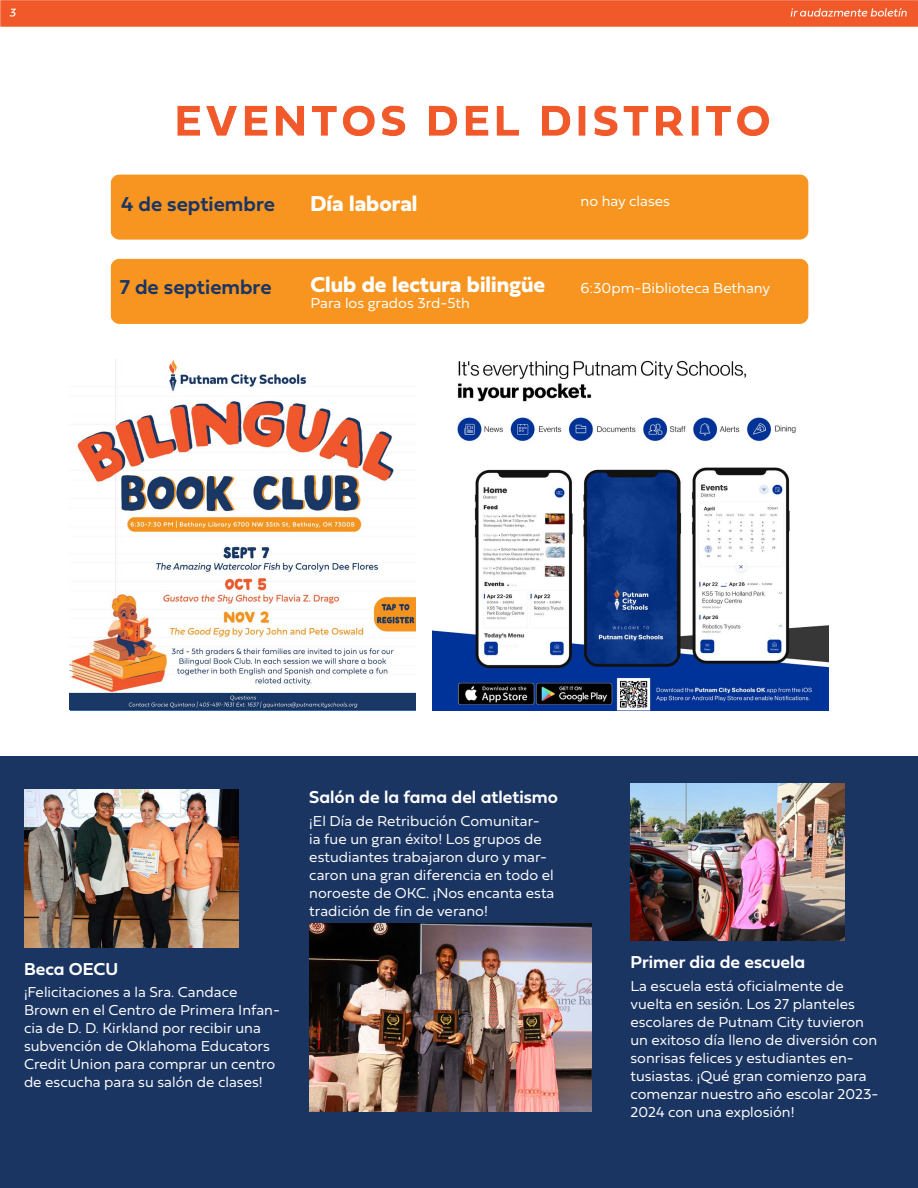
<style>
.page{position:relative;width:918px;height:1188px;background:#fff}
.page>*{position:absolute;margin:0;border:0;box-sizing:border-box;transform-origin:0 0}
.t1{font:700 22.5px "Fieldwork Hum";color:#fff}
.t2{font:21px "Fieldwork Geo Demibold";color:#1b3563}
.t3{font:18px "Fieldwork Geo Demibold";color:#fff}
.t4{font:15px/18px "Fieldwork Hum Light";color:#fff}
</style>
<div class="page">
<img style="left:0;top:0;width:918px;height:710px">
<div style="left:0;top:756px;width:918px;height:432px;background:#1b3563"></div>
<div style="left:94px;top:339px;width:729px;height:75px;background:#fff"></div>
<img style="left:70px;top:360px;width:346px;height:349px">
<img style="left:432px;top:360px;width:397px;height:351px">
<img style="left:24px;top:789px;width:214px;height:158px">
<img style="left:309px;top:924px;width:282px;height:188px">
<img style="left:630px;top:783px;width:215px;height:158px">
<h2 class="t2" style="left:121px;top:187px;width:155px">4 de septiembre</h2>
<h1 class="t1" style="left:310px;top:186px;width:109px">Día laboral</h1>
<p class="t4" style="left:581px;top:191px;width:91px">no hay clases</p>
<h2 class="t2" style="left:120px;top:270px;width:153px">7 de septiembre</h2>
<h1 class="t1" style="left:310px;top:267px;width:236px">Club de lectura bilingüe</h1>
<p class="t4" style="left:581px;top:278px;width:191px">6:30pm-Biblioteca Bethany</p>
<p class="t4" style="left:310px;top:293px;width:161px">Para los grados 3rd-5th</p>
<p class="t3" style="left:309px;top:783px;width:250px">Salón de la fama del atletismo</p>
<p class="t3" style="left:24px;top:954px;width:96px">Beca OECU</p>
<p class="t4" style="left:24px;top:983px;width:258px">¡Felicitaciones a la Sra. Candace Brown en el Centro de Primera Infan&shy;cia de D. D. Kirkland por recibir una subvención de Oklahoma Educators Credit Union para comprar un centro de escucha para su salón de clases!</p>
<p class="t4" style="left:309px;top:811px;width:247px">¡El Día de Retribución Comunitar&shy;ia fue un gran éxito! Los grupos de estudiantes trabajaron duro y mar&shy;caron una gran diferencia en todo el noroeste de OKC. ¡Nos encanta esta tradición de fin de verano!</p>
<p class="t3" style="left:630px;top:948px;width:176px">Primer dia de escuela</p>
<p class="t4" style="left:630px;top:976px;width:250px">La escuela está oficialmente de vuelta en sesión. Los 27 planteles escolares de Putnam City tuvieron un exitoso día lleno de diversión con sonrisas felices y estudiantes en&shy;tusiastas. ¡Qué gran comienzo para comenzar nuestro año escolar 2023- 2024 con una explosión!</p>
</div>
